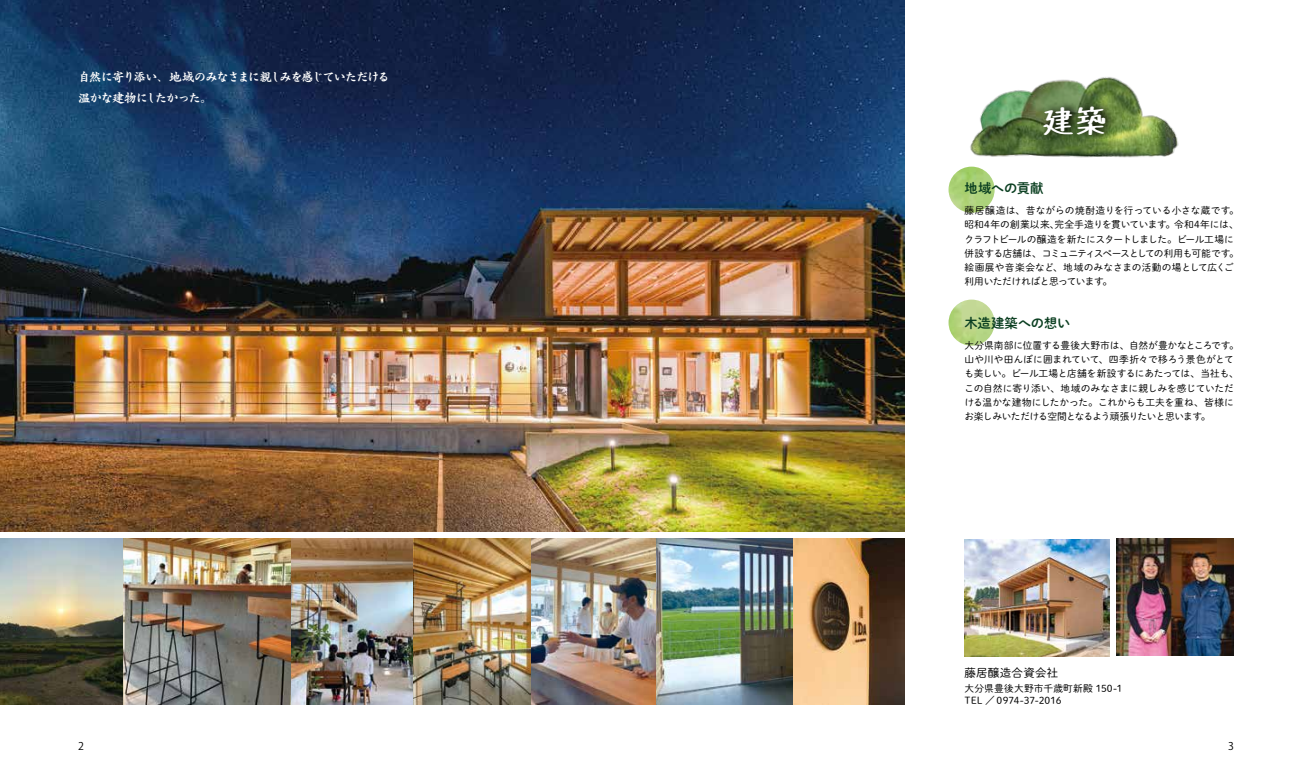
<style>
.page{position:relative;width:1312px;height:780px;background:#fff}
.page>*{position:absolute;margin:0;border:0;box-sizing:border-box;transform-origin:0 0}
.t1{font:29.25px "Y Oz Font E Pro N B";color:#fff}
.t2{font:13.25px "DNP Shuei M Go Std B";letter-spacing:-.01em;color:#0b3f21}
.t3{font:12.38px/21.2px "Greco CID B";letter-spacing:-.11em;color:#fff}
.t4{font:11.5px "DNP Shuei M Go Std L";letter-spacing:.02em;color:#000}
.t5{font:10.62px "Koz Go Std";color:#000}
.t6{font:9.75px/14.1px "DNP Shuei M Go Std L";letter-spacing:-.015em;color:#000}
.t7{font:9.75px/12.4px "DNP Shuei M Go Std L";letter-spacing:.01em;color:#000}
</style>
<div class="page">
<img style="left:0;top:0;width:904px;height:531px">
<img style="left:964px;top:77px;width:215px;height:93px">
<img style="left:948px;top:167px;width:46px;height:46px;border-radius:23px">
<img style="left:948px;top:299px;width:46px;height:46px;border-radius:23px">
<img style="left:530px;top:538px;width:374px;height:166px">
<img style="left:290px;top:538px;width:123px;height:166px">
<img style="left:413px;top:538px;width:117px;height:166px">
<img style="left:123px;top:538px;width:167px;height:166px">
<img style="left:964px;top:539px;width:145px;height:117px">
<img style="left:0;top:538px;width:123px;height:166px">
<img style="left:1116px;top:539px;width:117px;height:117px">
<svg style="left:1039px;top:99px;width:76px;height:43px;background:#485f30"></svg>
<p class="t3" style="left:78px;top:66px;width:313px">自然に寄り添い、地域のみなさまに親しみを感じていただける温かな建物にしたかった。</p>
<h1 class="t1" style="left:1043px;top:104px;width:63px">建築</h1>
<h2 class="t2" style="left:964px;top:178px;width:80px">地域への貢献</h2>
<p class="t6" style="left:964px;top:203px;width:276px">藤居醸造は、昔ながらの焼酎造りを行っている小さな蔵です。昭和4年の創業以来、完全手造りを貫いています。令和4年には、クラフトビールの醸造を新たにスタートしました。ビール工場に併設する店舗は、コミュニティスペースとしての利用も可能です。絵画展や音楽会など、地域のみなさまの活動の場として広くご利用いただければと思っています。</p>
<h2 class="t2" style="left:964px;top:313px;width:107px">木造建築への想い</h2>
<p class="t6" style="left:964px;top:338px;width:276px">大分県南部に位置する豊後大野市は、自然が豊かなところです。山や川や田んぼに囲まれていて、四季折々で移ろう景色がとても美しい。ビール工場と店舗を新設するにあたっては、当社も、この自然に寄り添い、地域のみなさまに親しみを感じていただける温かな建物にしたかった。これからも工夫を重ね、皆様にお楽しみいただける空間となるよう頑張りたいと思います。</p>
<p class="t4" style="left:964px;top:664px;width:107px">藤居醸造合資会社　</p>
<p class="t7" style="left:964px;top:681px;width:159px">大分県豊後大野市千歳町新殿 150-1<br>TEL ／ 0974-37-2016</p>
<p class="t5" style="left:78px;top:739px;width:7px">2</p>
<p class="t5" style="left:1227px;top:739px;width:7px">3</p>
</div>
